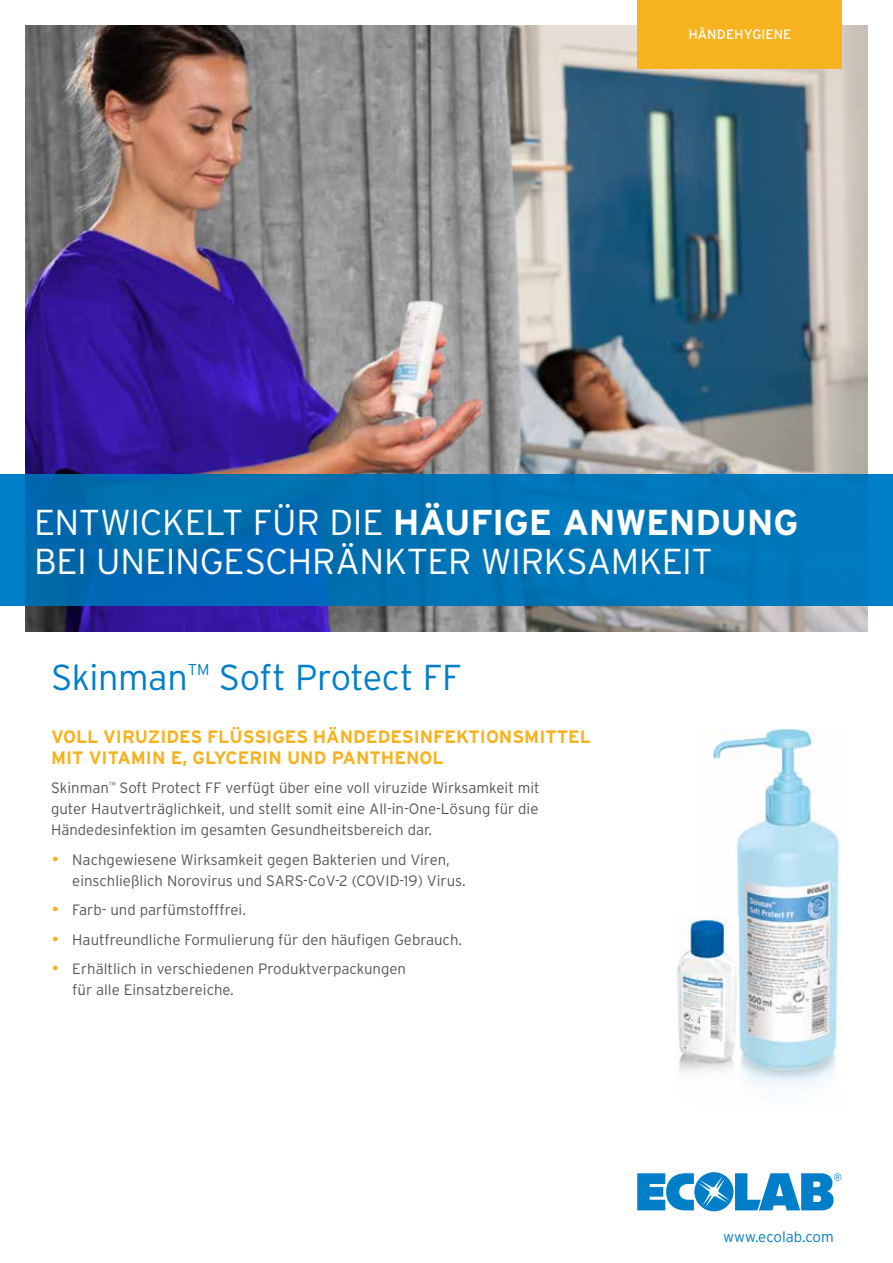
<style>
.page{position:relative;width:893px;height:1263px;background:#fff}
.page>*{position:absolute;margin:0;border:0;box-sizing:border-box;transform-origin:0 0}
.t1{font:300 36px/39px "Interstate";letter-spacing:-.01em;color:#fff}
.t2{font:300 36px "Interstate";letter-spacing:-.01em;color:#007fc8}
.t3{font:700 18px/21px "Interstate";color:#f6b21f}
.t4{font:300 15.75px "Interstate";color:#007fc8}
.t5{font:300 15px/21px "Interstate";color:#575756}
.t6{font:300 15px "Interstate";color:#007fc8}
.t7{font:13.5px "Interstate";letter-spacing:.005em;color:#fff}
.s1{font-weight:700}
.s2{color:#f6b21f}
</style>
<div class="page">
<img style="left:26px;top:26px;width:841px;height:605px">
<div style="left:638px;top:0;width:204px;height:68px;background:#f6b21f"></div>
<svg style="left:0;top:474px;width:893px;height:132px;background:#0072b6"></svg>
<svg style="left:637px;top:1172px;width:204px;height:39px"></svg>
<img style="left:712px;top:728px;width:130px;height:358px">
<img style="left:676px;top:917px;width:62px;height:169px">
<p class="t7" style="left:688px;top:27px;width:105px">HÄNDEHYGIENE</p>
<h1 class="t1" style="left:34px;top:502px;width:766px">ENTWICKELT FÜR DIE <span class="s1">HÄUFIGE ANWENDUNG<br></span>BEI UNEINGESCHRÄNKTER WIRKSAMKEIT</h1>
<h1 class="t2" style="left:51px;top:657px;width:138px">Skinman</h1>
<p class="t4" style="left:188px;top:661px;width:23px">TM</p>
<h1 class="t2" style="left:219px;top:657px;width:244px">Soft Protect FF</h1>
<p class="t3" style="left:51px;top:726px;width:542px">VOLL VIRUZIDES FLÜSSIGES HÄNDEDESINFEKTIONSMITTEL<br>MIT VITAMIN E, GLYCERIN UND PANTHENOL</p>
<p class="t5" style="left:51px;top:777px;width:490px;text-align:justify">Skinman<sup>™</sup> Soft Protect FF verfügt über eine voll viruzide Wirksamkeit mit guter Hautverträglichkeit, und stellt somit eine All-in-One-Lösung für die Händedesinfektion im gesamten Gesundheitsbereich dar.</p>
<p class="t5" style="left:72px;top:849px;width:395px;text-indent:-21px"><span class="s2">•</span> Nachgewiesene Wirksamkeit gegen Bakterien und Viren, einschließlich Norovirus und SARS-CoV-2 (COVID-19) Virus.</p>
<p class="t5" style="left:51px;top:899px;width:196px"><span class="s2">•</span> Farb- und parfümstofffrei.</p>
<p class="t5" style="left:51px;top:929px;width:413px"><span class="s2">•</span> Hautfreundliche Formulierung für den häufigen Gebrauch.</p>
<p class="t5" style="left:72px;top:958px;width:335px;text-indent:-21px"><span class="s2">•</span> Erhältlich in verschiedenen Produktverpackungen für alle Einsatzbereiche.</p>
<p class="t6" style="left:723px;top:1228px;width:112px">www.ecolab.com</p>
</div>
